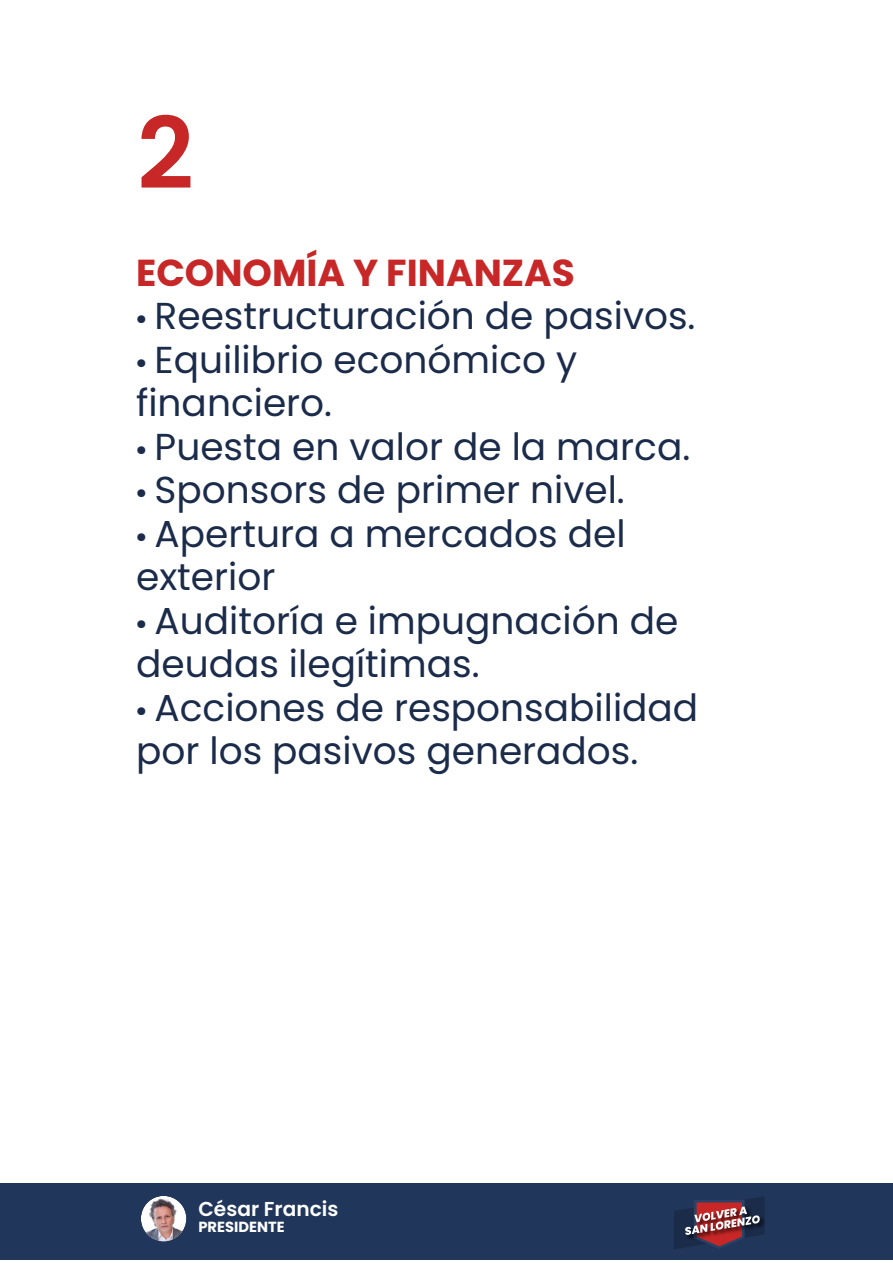
<style>
.page{position:relative;width:893px;height:1263px;background:#fff}
.page>*{position:absolute;margin:0;border:0;box-sizing:border-box;transform-origin:0 0}
.t1{font:600 99px "Poppins";color:#c72727}
.t2{font:37.5px/43.5px "Poppins";color:#1b2b4a}
.t3{font:700 37.5px "Poppins";color:#c72727}
.t4{font:600 20.1px "Poppins";color:#fff}
.t5{font:700 14.7px "Poppins";color:#fff}
.s1{font-family:"Myriad Pro"}
</style>
<div class="page">
<div style="left:0;top:1183px;width:893px;height:77px;background:#20375b"></div>
<svg style="left:674px;top:1197px;width:91px;height:52px"></svg>
<img style="left:141px;top:1198px;width:45px;height:43px">
<h1 class="t1" style="left:137px;top:96px;width:58px">2</h1>
<p class="t3" style="left:136px;top:251px;width:440px">ECONOMÍA Y FINANZAS</p>
<p class="t2" style="left:136px;top:295px;width:561px"><span class="s1">•</span> Reestructuración de pasivos.</p>
<p class="t2" style="left:136px;top:338px;width:443px"><span class="s1">•</span> Equilibrio económico y financiero.</p>
<p class="t2" style="left:136px;top:425px;width:556px"><span class="s1">•</span> Puesta en valor de la marca.</p>
<p class="t2" style="left:136px;top:469px;width:490px"><span class="s1">•</span> Sponsors de primer nivel.</p>
<p class="t2" style="left:136px;top:512px;width:491px"><span class="s1">•</span> Apertura a mercados del exterior</p>
<p class="t2" style="left:136px;top:599px;width:544px"><span class="s1">•</span> Auditoría e impugnación de deudas ilegítimas.</p>
<p class="t2" style="left:136px;top:686px;width:564px"><span class="s1">•</span> Acciones de responsabilidad por los pasivos generados.</p>
<p class="t4" style="left:198px;top:1197px;width:141px">César Francis</p>
<p class="t5" style="left:198px;top:1218px;width:88px">PRESIDENTE</p>
</div>
